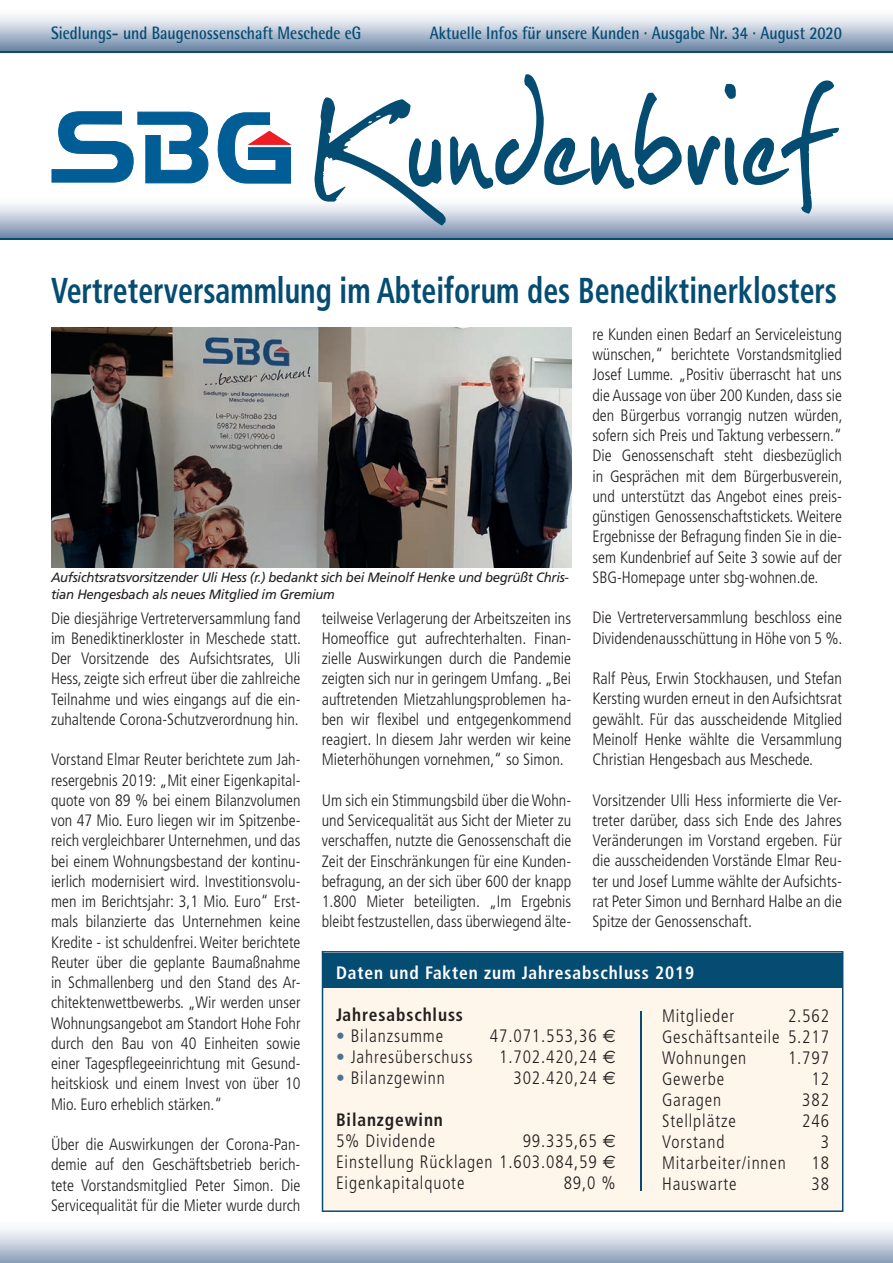
<style>
.page{position:relative;width:893px;height:1263px;background:#fff}
.page>*{position:absolute;margin:0;border:0;box-sizing:border-box;transform-origin:0 0}
.t1{font:195px "Christopherhand";letter-spacing:.03em;color:#054c72;scale:.77 1}
.t2{font:700 condensed 36px "Frutiger";color:#054c72;scale:.83 1}
.t3{font:300 condensed 18px/21px "Frutiger";letter-spacing:.05em;color:#231f20;text-align:justify}
.t4{font:700 18px "Rotis Semi Sans";color:#054c72;scale:.85 1}
.t5{font:700 condensed 18px "Frutiger";letter-spacing:.05em;color:#fff}
.t6{font:700 condensed 18px "Frutiger";letter-spacing:.05em;color:#231f20}
.t7{font:300 condensed 16.5px/20.2px "Frutiger";color:#231f20;text-align:justify}
.t8{font:italic 13.5px/16.2px "Frutiger";letter-spacing:-.02em;color:#231f20}
.s1{color:#4d7192}
.s2{font-family:"Euro Sans";font-weight:400;font-stretch:normal}
</style>
<div class="page">
<div style="left:0;top:196px;width:893px;height:43px;background:linear-gradient(to bottom,#fff,#7189a9)"></div>
<div style="left:0;top:1219px;width:893px;height:44px;background:linear-gradient(to bottom,#fff,#92a4be)"></div>
<div style="left:0;top:7px;width:893px;height:44px;background:linear-gradient(to bottom,#fff,#738cab)"></div>
<svg style="left:51px;top:111px;width:158px;height:73px"></svg>
<svg style="left:217px;top:112px;width:75px;height:72px"></svg>
<hr style="left:0;top:51px;width:893px;height:2px;background:#054c72">
<hr style="left:0;top:238px;width:893px;height:2px;background:#054c72">
<img style="left:51px;top:327px;width:520px;height:241px">
<svg style="left:322px;top:951px;width:521px;height:261px;background:#d8dcd8"></svg>
<hr style="left:640px;top:1011px;width:1px;height:180px;background:#054c72">
<p class="t4" style="left:51px;top:22px;width:366px">Siedlungs- und Baugenossenschaft Meschede eG</p>
<p class="t4" style="left:430px;top:22px;width:486px">Aktuelle Infos für unsere Kunden · Ausgabe Nr. 34 · August 2020</p>
<h1 class="t1" style="left:315px;top:54px;width:655px">Kundenbrief</h1>
<h2 class="t2" style="left:51px;top:270px;width:948px">Vertreterversammlung im Abteiforum des Benediktinerklosters</h2>
<p class="t7" style="left:592px;top:324px;width:252px">re Kunden einen Bedarf an Serviceleistung wünschen,“ berichtete Vorstandsmitglied Josef Lumme. „Positiv überrascht hat uns die Aussage von über 200 Kunden, dass sie den Bürgerbus vorrangig nutzen würden, sofern sich Preis und Taktung verbessern.“ Die Genossenschaft steht diesbezüglich in Gesprächen mit dem Bürgerbusverein, und unterstützt das Angebot eines preis&shy;günstigen Genossenschaftstickets. Weitere Ergebnisse der Befragung finden Sie in die&shy;sem Kundenbrief auf Seite 3 sowie auf der SBG-Homepage unter sbg-wohnen.de.</p>
<p class="t7" style="left:592px;top:608px;width:252px">Die Vertreterversammlung beschloss eine<br>Dividendenausschüttung in Höhe von 5 %.</p>
<p class="t7" style="left:592px;top:668px;width:251px">Ralf Pèus, Erwin Stockhausen, und Stefan Kersting wurden erneut in den Aufsichtsrat gewählt. Für das ausscheidende Mitglied Meinolf Henke wählte die Versammlung Christian Hengesbach aus Meschede.</p>
<p class="t7" style="left:592px;top:790px;width:251px">Vorsitzender Ulli Hess informierte die Ver&shy;treter darüber, dass sich Ende des Jahres Veränderungen im Vorstand ergeben. Für die ausscheidenden Vorstände Elmar Reu&shy;ter und Josef Lumme wählte der Aufsichts&shy;rat Peter Simon und Bernhard Halbe an die Spitze der Genossenschaft.</p>
<p class="t8" style="left:51px;top:570px;width:519px">Aufsichtsratsvorsitzender Uli Hess (r.) bedankt sich bei Meinolf Henke und begrüßt Chris&shy;tian Hengesbach als neues Mitglied im Gremium</p>
<p class="t7" style="left:51px;top:608px;width:252px">Die diesjährige Vertreterversammlung fand im Benediktinerkloster in Meschede statt.<br>Der Vorsitzende des Aufsichtsrates, Uli Hess, zeigte sich erfreut über die zahlreiche Teilnahme und wies eingangs auf die ein&shy;zuhaltende Corona-Schutzverordnung hin.</p>
<p class="t7" style="left:51px;top:750px;width:251px">Vorstand Elmar Reuter berichtete zum Jah&shy;resergebnis 2019: „Mit einer Eigenkapital&shy;quote von 89 % bei einem Bilanzvolumen von 47 Mio. Euro liegen wir im Spitzenbe&shy;reich vergleichbarer Unternehmen, und das bei einem Wohnungsbestand der kontinu&shy;ierlich modernisiert wird. Investitionsvolu&shy;men im Berichtsjahr: 3,1 Mio. Euro“ Erst&shy;mals bilanzierte das Unternehmen keine Kredite - ist schuldenfrei. Weiter berichtete Reuter über die geplante Baumaßnahme in Schmallenberg und den Stand des Ar&shy;chitektenwettbewerbs. „Wir werden unser Wohnungsangebot am Standort Hohe Fohr durch den Bau von 40 Einheiten sowie einer Tagespflegeeinrichtung mit Gesund&shy;heitskiosk und einem Invest von über 10<br>Mio. Euro erheblich stärken.“</p>
<p class="t7" style="left:51px;top:1135px;width:251px">Über die Auswirkungen der Corona-Pan&shy;demie auf den Geschäftsbetrieb berich&shy;tete Vorstandsmitglied Peter Simon. Die Servicequalität für die Mieter wurde durch</p>
<p class="t7" style="left:322px;top:608px;width:251px">teilweise Verlagerung der Arbeitszeiten ins Homeoffice gut aufrechterhalten. Finan&shy;zielle Auswirkungen durch die Pandemie zeigten sich nur in geringem Umfang. „Bei auftretenden Mietzahlungsproblemen ha&shy;ben wir flexibel und entgegenkommend reagiert. In diesem Jahr werden wir keine Mieterhöhungen vornehmen,“ so Simon.</p>
<p class="t7" style="left:322px;top:790px;width:251px">Um sich ein Stimmungsbild über die Wohn&shy;und Servicequalität aus Sicht der Mieter zu verschaffen, nutzte die Genossenschaft die Zeit der Einschränkungen für eine Kunden&shy;befragung, an der sich über 600 der knapp 1.800 Mieter beteiligten. „Im Ergebnis bleibt festzustellen, dass überwiegend älte-</p>
<p class="t5" style="left:336px;top:962px;width:360px">Daten und Fakten zum Jahresabschluss 2019</p>
<p class="t6" style="left:336px;top:1004px;width:129px">Jahresabschluss</p>
<p class="t3" style="left:336px;top:1026px;width:109px"><span class="s1">•</span> Bilanzsumme</p>
<p class="t3" style="left:490px;top:1026px;width:127px">47.071.553,36 <span class="s2">€</span></p>
<p class="t3" style="left:336px;top:1047px;width:138px"><span class="s1">•</span> Jahresüberschuss</p>
<p class="t3" style="left:499px;top:1047px;width:118px">1.702.420,24 <span class="s2">€</span></p>
<p class="t3" style="left:336px;top:1068px;width:110px"><span class="s1">•</span> Bilanzgewinn</p>
<p class="t3" style="left:513px;top:1068px;width:104px">302.420,24 <span class="s2">€</span></p>
<p class="t6" style="left:336px;top:1109px;width:108px">Bilanzgewinn</p>
<p class="t3" style="left:336px;top:1131px;width:101px">5% Dividende</p>
<p class="t3" style="left:662px;top:1006px;width:74px">Mitglieder</p>
<p class="t3" style="left:662px;top:1006px;width:169px;text-indent:126px">2.562<br>Geschäftsanteile 5.217<br>Wohnungen</p>
<p class="t3" style="left:788px;top:1048px;width:43px">1.797</p>
<p class="t3" style="left:662px;top:1069px;width:64px">Gewerbe</p>
<p class="t3" style="left:812px;top:1069px;width:19px">12</p>
<p class="t3" style="left:662px;top:1090px;width:61px">Garagen</p>
<p class="t3" style="left:802px;top:1090px;width:28px">382</p>
<p class="t3" style="left:662px;top:1111px;width:75px">Stellplätze</p>
<p class="t3" style="left:802px;top:1111px;width:28px">246</p>
<p class="t3" style="left:662px;top:1132px;width:64px">Vorstand</p>
<p class="t3" style="left:821px;top:1132px;width:10px">3</p>
<p class="t3" style="left:662px;top:1153px;width:125px">Mitarbeiter/innen</p>
<p class="t3" style="left:812px;top:1153px;width:19px">18</p>
<p class="t3" style="left:662px;top:1174px;width:76px">Hauswarte</p>
<p class="t3" style="left:811px;top:1174px;width:19px">38</p>
<p class="t3" style="left:336px;top:1131px;width:281px;text-indent:187px">99.335,65 <span class="s2">€ </span>Einstellung Rücklagen 1.603.084,59 <span class="s2">€ </span>Eigenkapitalquote</p>
<p class="t3" style="left:564px;top:1173px;width:54px">89,0 %</p>
</div>
